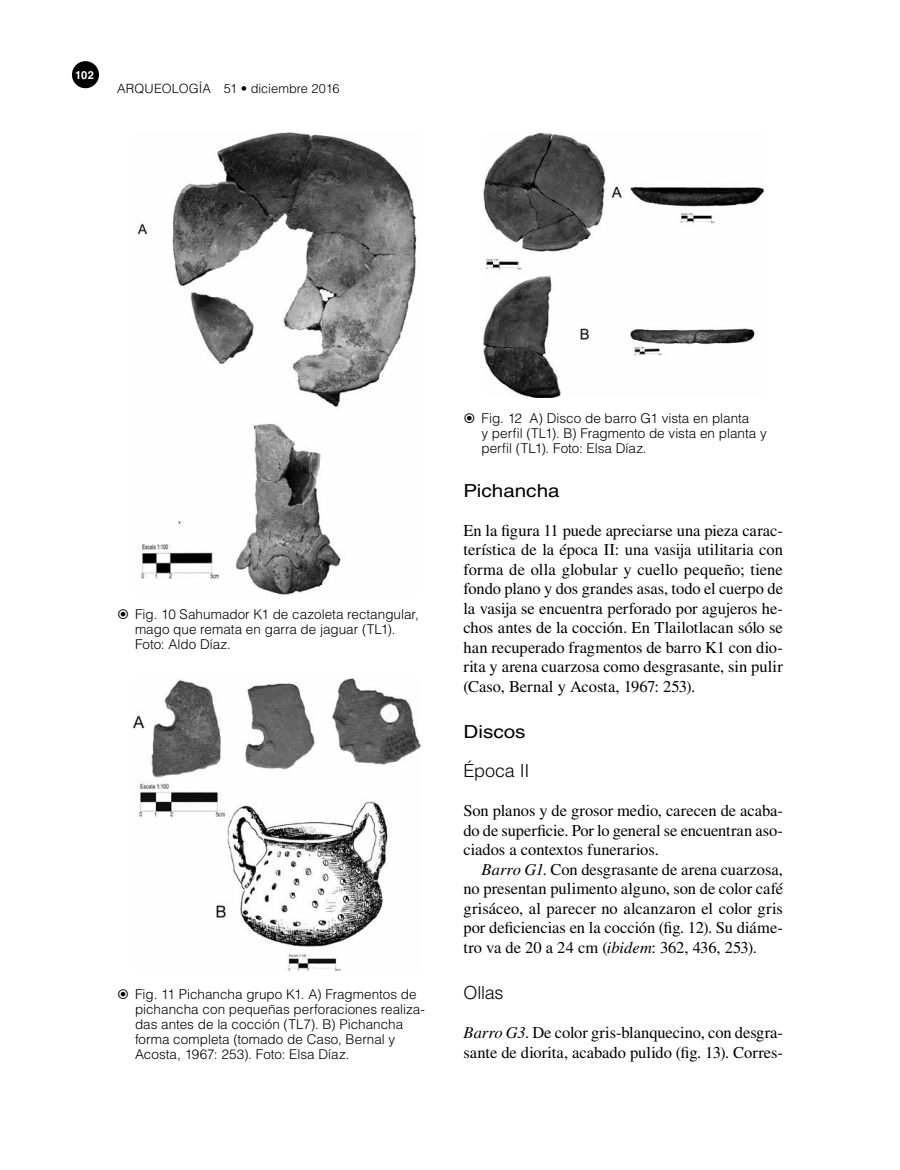
<style>
.page{position:relative;width:900px;height:1170px;background:#fff}
.page>*{position:absolute;margin:0;border:0;box-sizing:border-box;transform-origin:0 0}
.t1{font:18px "Helvetica LT Std";color:#000;scale:1.15 1}
.t2{font:300 18px "Helvetica LT Std";letter-spacing:-.015em;color:#000}
.t3{font:16.5px/19.5px "Times LT Std";letter-spacing:-.005em;color:#000;text-align:justify}
.t4{font:300 13.5px/15px "Helvetica LT Std";color:#000}
.t5{font:300 12.75px "Helvetica LT Std";color:#000}
.t6{font:700 11.1px "Helvetica LT Std";color:#fff}
.s1{font-style:italic}
</style>
<div class="page">
<div style="left:72px;top:61px;width:27px;height:27px;background:#000;border-radius:50%"></div>
<img style="left:137px;top:132px;width:280px;height:463px">
<img style="left:132px;top:678px;width:289px;height:293px">
<img style="left:483px;top:132px;width:281px;height:266px">
<p class="t6" style="left:75px;top:68px;width:20px">102</p>
<p class="t5" style="left:117px;top:81px;width:224px">ARQUEOLOGÍA 51 • diciembre 2016</p>
<p class="t4" style="left:135px;top:606px;width:285px">Fig. 10 Sahumador K1 de cazoleta rectangular, mago que remata en garra de jaguar (TL1).<br>Foto: Aldo Díaz.</p>
<p class="t4" style="left:135px;top:986px;width:291px">Fig. 11 Pichancha grupo K1. A) Fragmentos de pichancha con pequeñas perforaciones realiza&shy;das antes de la cocción (TL7). B) Pichancha forma completa (tomado de Caso, Bernal y Acosta, 1967: 253). Foto: Elsa Díaz.</p>
<p class="t4" style="left:481px;top:410px;width:287px">Fig. 12 A) Disco de barro G1 vista en planta<br>y perfil (TL1). B) Fragmento de vista en planta y perfil (TL1). Foto: Elsa Díaz.</p>
<p class="t1" style="left:464px;top:480px;width:85px">Pichancha</p>
<p class="t3" style="left:464px;top:520px;width:321px">En la figura 11 puede apreciarse una pieza carac&shy;terística de la época II: una vasija utilitaria con forma de olla globular y cuello pequeño; tiene fondo plano y dos grandes asas, todo el cuerpo de la vasija se encuentra perforado por agujeros he&shy;chos antes de la cocción. En Tlailotlacan sólo se han recuperado fragmentos de barro K1 con dio&shy;rita y arena cuarzosa como desgrasante, sin pulir (Caso, Bernal y Acosta, 1967: 253).</p>
<p class="t1" style="left:464px;top:722px;width:55px">Discos</p>
<p class="t2" style="left:464px;top:760px;width:68px">Época II</p>
<p class="t3" style="left:464px;top:801px;width:321px">Son planos y de grosor medio, carecen de acaba&shy;do de superficie. Por lo general se encuentran aso&shy;ciados a contextos funerarios.</p>
<p class="t3" style="left:464px;top:859px;width:321px;text-indent:18px"><span class="s1">Barro G1</span>. Con desgrasante de arena cuarzosa, no presentan pulimento alguno, son de color café grisáceo, al parecer no alcanzaron el color gris por deficiencias en la cocción (fig. 12). Su diáme&shy;tro va de 20 a 24 cm (<span class="s1">ibidem</span>: 362, 436, 253).</p>
<p class="t2" style="left:464px;top:982px;width:42px">Ollas</p>
<p class="t3" style="left:463px;top:1023px;width:321px"><span class="s1">Barro G3</span>. De color gris-blanquecino, con desgra&shy;sante de diorita, acabado pulido (fig. 13). Corres-</p>
</div>
